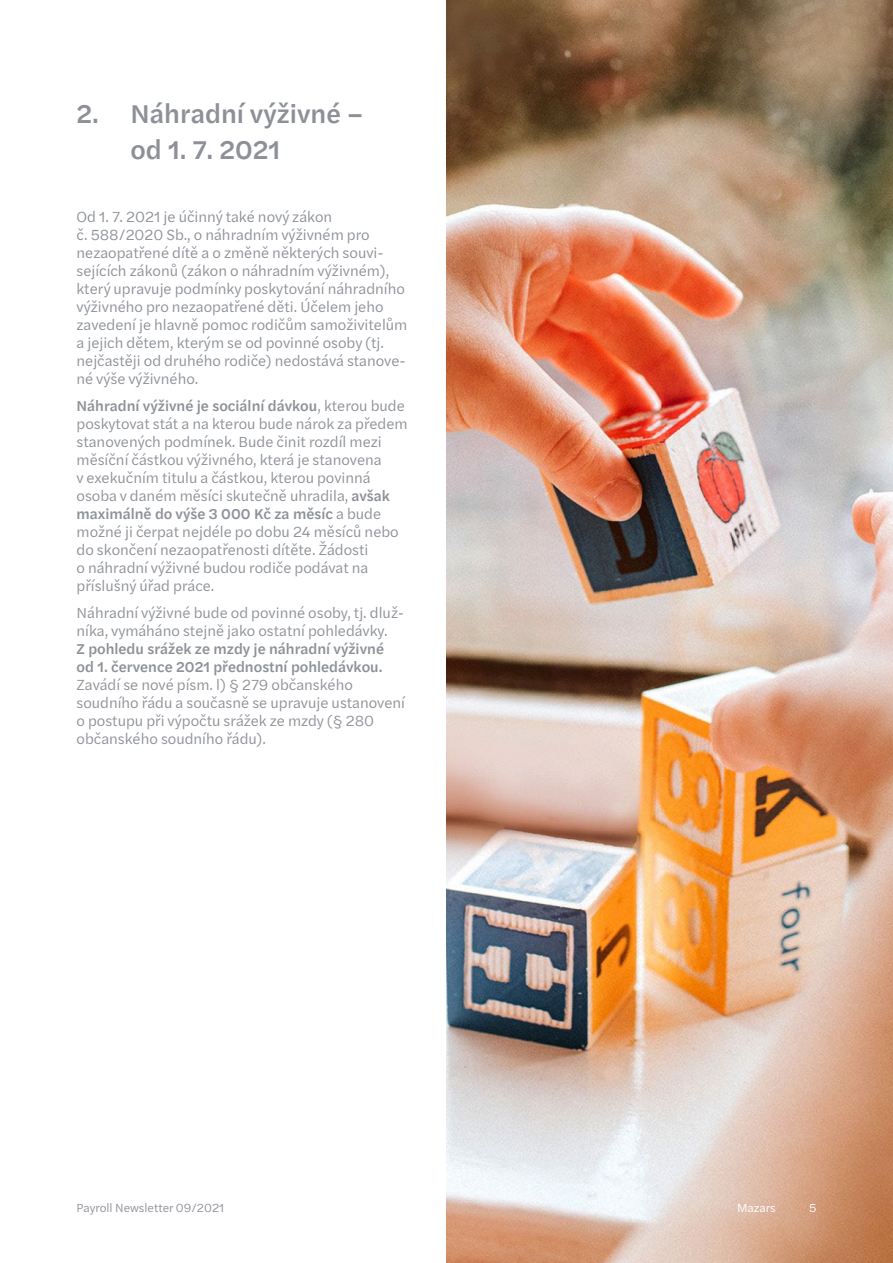
<style>
.page{position:relative;width:893px;height:1263px;background:#fff}
.page>*{position:absolute;margin:0;border:0;box-sizing:border-box;transform-origin:0 0}
.t1{font:500 27px/36px "Halyard Text";color:#8d9197}
.t2{font:15px/18px "Halyard Text";color:#8d9197}
.t3{font:500 15px/18px "Halyard Text";color:#8d9197}
.t4{font:12px "Halyard Text";color:#8d9197}
.t5{font:12px "Halyard Text";color:#fff}
.s1{font-weight:500}
</style>
<div class="page">
<img style="left:446px;top:0;width:447px;height:1263px">
<h1 class="t1" style="left:131px;top:94px;width:234px;text-indent:-54px">2. Náhradní výživné – od 1. 7. 2021</h1>
<p class="t2" style="left:77px;top:207px;width:332px">Od 1. 7. 2021 je účinný také nový zákon<br>č. 588/2020 Sb., o náhradním výživném pro nezaopatřené dítě a o změně některých souvi&shy;sejících zákonů (zákon o náhradním výživném), který upravuje podmínky poskytování náhradního výživného pro nezaopatřené děti. Účelem jeho zavedení je hlavně pomoc rodičům samoživitelům a jejich dětem, kterým se od povinné osoby (tj. nejčastěji od druhého rodiče) nedostává stanove&shy;né výše výživného.</p>
<p class="t2" style="left:77px;top:396px;width:333px"><span class="s1">Náhradní výživné je sociální dávkou</span>, kterou bude poskytovat stát a na kterou bude nárok za předem stanovených podmínek. Bude činit rozdíl mezi měsíční částkou výživného, která je stanovena<br>v exekučním titulu a částkou, kterou povinná osoba v daném měsíci skutečně uhradila, <span class="s1">avšak maximálně do výše 3 000 Kč za měsíc</span> a bude možné ji čerpat nejdéle po dobu 24 měsíců nebo do skončení nezaopatřenosti dítěte. Žádosti<br>o náhradní výživné budou rodiče podávat na příslušný úřad práce.</p>
<p class="t2" style="left:77px;top:603px;width:329px">Náhradní výživné bude od povinné osoby, tj. dluž&shy;níka, vymáháno stejně jako ostatní pohledávky.</p>
<p class="t3" style="left:77px;top:639px;width:309px">Z pohledu srážek ze mzdy je náhradní výživné od 1. července 2021 přednostní pohledávkou.</p>
<p class="t2" style="left:77px;top:675px;width:330px">Zavádí se nové písm. l) § 279 občanského soudního řádu a současně se upravuje ustanovení o postupu při výpočtu srážek ze mzdy (§ 280 občanského soudního řádu).</p>
<p class="t4" style="left:77px;top:1199px;width:149px">Payroll Newsletter 09/2021</p>
<p class="t5" style="left:737px;top:1199px;width:40px">Mazars</p>
<p class="t5" style="left:809px;top:1199px;width:9px">5</p>
</div>
